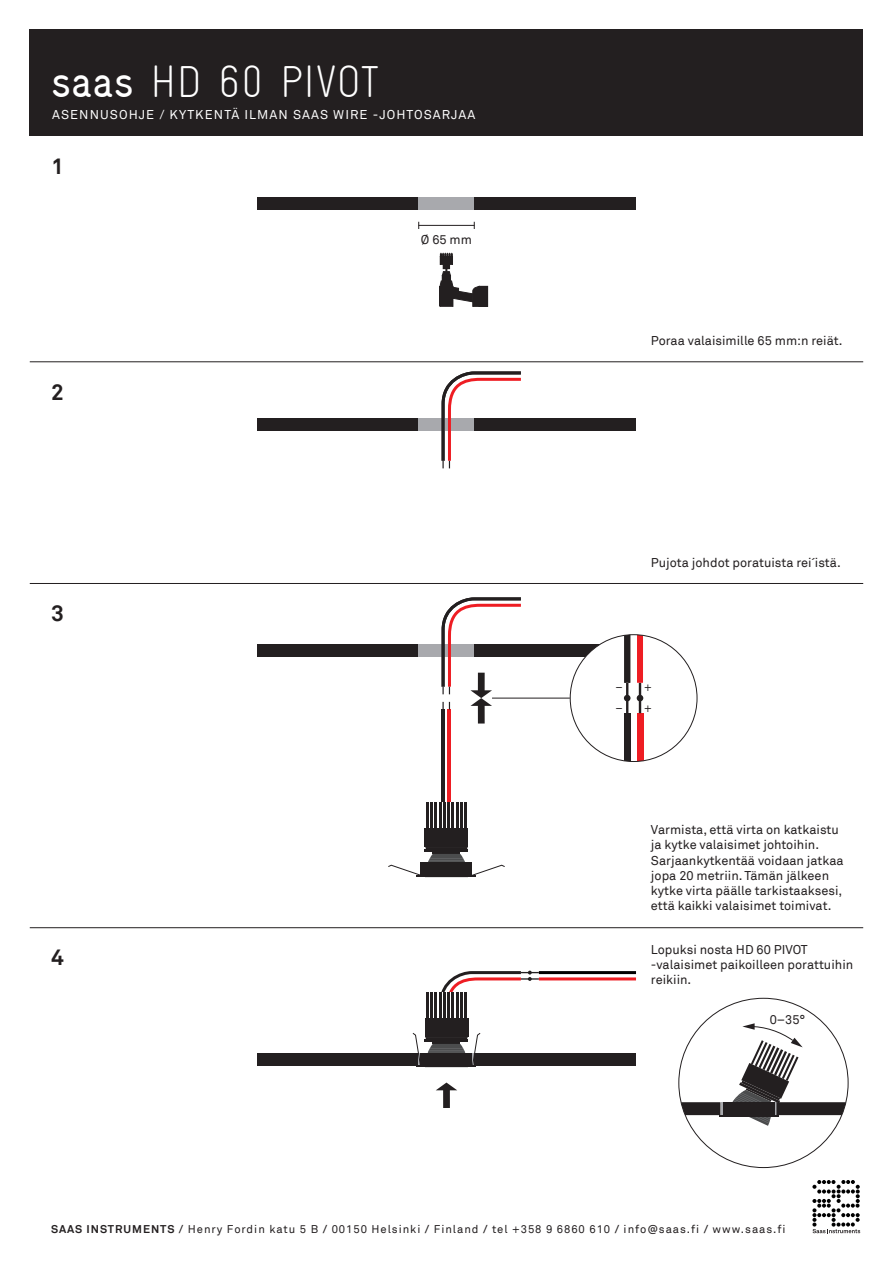
<style>
.page{position:relative;width:893px;height:1263px;background:#fff}
.page>*{position:absolute;margin:0;border:0;box-sizing:border-box;transform-origin:0 0}
.t1{font:300 condensed 45px "Gravur";color:#fff}
.t2{font:700 22.5px "Akkurat";color:#231f20}
.t3{font:12.75px/15.3px "Akkurat";color:#231f20}
.t4{font:12.75px "Akkurat";letter-spacing:.085em;color:#fff}
.t5{font:11.25px "Akkurat";letter-spacing:.085em;color:#231f20}
.s1{font-weight:400}
.s2{font-weight:700}
</style>
<div class="page">
<div style="left:257px;top:1053px;width:161px;height:12px;background:#231f20"></div>
<div style="left:474px;top:1053px;width:162px;height:12px;background:#231f20"></div>
<div style="left:257px;top:418px;width:161px;height:13px;background:#231f20"></div>
<div style="left:474px;top:418px;width:162px;height:13px;background:#231f20"></div>
<div style="left:418px;top:418px;width:56px;height:13px;background:#a8a9ad"></div>
<div style="left:30px;top:30px;width:833px;height:106px;background:#231f20"></div>
<svg style="left:812px;top:1180px;width:48px;height:53px"></svg>
<div style="left:257px;top:197px;width:161px;height:13px;background:#231f20"></div>
<div style="left:474px;top:197px;width:162px;height:13px;background:#231f20"></div>
<div style="left:418px;top:197px;width:56px;height:13px;background:#a8a9ad"></div>
<hr style="left:418px;top:225px;width:56px;height:1px;background:#231f20">
<div style="left:479px;top:286px;width:9px;height:20px;background:#231f20"></div>
<div style="left:440px;top:256px;width:12px;height:8px;background:#231f20"></div>
<div style="left:440px;top:256px;width:13px;height:9px;border:1px solid #231f20"></div>
<svg style="left:439px;top:264px;width:41px;height:43px"></svg>
<svg style="left:440px;top:253px;width:13px;height:4px"></svg>
<hr style="left:30px;top:361px;width:833px;height:1px;background:#231f20">
<hr style="left:30px;top:583px;width:833px;height:1px;background:#231f20">
<hr style="left:30px;top:927px;width:833px;height:1px;background:#231f20">
<div style="left:257px;top:644px;width:161px;height:13px;background:#231f20"></div>
<div style="left:474px;top:644px;width:162px;height:13px;background:#231f20"></div>
<div style="left:418px;top:644px;width:56px;height:13px;background:#a8a9ad"></div>
<div style="left:424px;top:828px;width:44px;height:19px;background:#231f20"></div>
<hr style="left:426px;top:802px;width:2px;height:26px;background:#231f20">
<hr style="left:430px;top:802px;width:3px;height:26px;background:#231f20">
<hr style="left:435px;top:802px;width:2px;height:26px;background:#231f20">
<hr style="left:439px;top:802px;width:2px;height:26px;background:#231f20">
<hr style="left:443px;top:802px;width:3px;height:26px;background:#231f20">
<hr style="left:465px;top:802px;width:2px;height:26px;background:#231f20">
<hr style="left:460px;top:802px;width:2px;height:26px;background:#231f20">
<hr style="left:456px;top:802px;width:2px;height:26px;background:#231f20">
<hr style="left:452px;top:802px;width:2px;height:26px;background:#231f20">
<hr style="left:447px;top:802px;width:3px;height:26px;background:#231f20">
<svg style="left:388px;top:847px;width:117px;height:30px"></svg>
<svg style="left:436px;top:1082px;width:21px;height:8px"></svg>
<div style="left:443px;top:1088px;width:7px;height:20px;background:#231f20"></div>
<svg style="left:412px;top:1032px;width:69px;height:35px"></svg>
<div style="left:720px;top:1102px;width:56px;height:13px;background:#a8a9ad"></div>
<hr style="left:719px;top:1115px;width:59px;height:2px;background:#231f20">
<div style="left:723px;top:1102px;width:51px;height:13px;background:#231f20"></div>
<svg style="left:732px;top:1023px;width:114px;height:103px"></svg>
<svg style="left:681px;top:1102px;width:39px;height:13px"></svg>
<hr style="left:442px;top:709px;width:3px;height:93px;background:#231f20">
<hr style="left:448px;top:709px;width:3px;height:93px;background:#ee1d23">
<div style="left:478px;top:704px;width:7px;height:19px;background:#231f20"></div>
<svg style="left:441px;top:597px;width:83px;height:112px"></svg>
<hr style="left:492px;top:698px;width:78px;height:1px;background:#231f20">
<div style="left:570px;top:635px;width:127px;height:126px;background:#fff;border-radius:50%"></div>
<div style="left:624px;top:713px;width:6px;height:48px;background:#231f20"></div>
<div style="left:637px;top:713px;width:6px;height:48px;background:#ee1d23"></div>
<div style="left:624px;top:635px;width:6px;height:48px;background:#231f20"></div>
<div style="left:637px;top:635px;width:6px;height:48px;background:#ee1d23"></div>
<svg style="left:624px;top:683px;width:6px;height:30px"></svg>
<svg style="left:637px;top:683px;width:6px;height:30px"></svg>
<svg style="left:441px;top:371px;width:80px;height:97px"></svg>
<hr style="left:539px;top:971px;width:97px;height:3px;background:#000">
<hr style="left:539px;top:977px;width:97px;height:3px;background:#ee1d23">
<svg style="left:441px;top:970px;width:98px;height:49px"></svg>
<svg style="left:428px;top:992px;width:37px;height:25px"></svg>
<div style="left:424px;top:1018px;width:44px;height:19px;background:#231f20"></div>
<hr style="left:426px;top:992px;width:2px;height:26px;background:#231f20">
<hr style="left:430px;top:992px;width:3px;height:26px;background:#231f20">
<hr style="left:435px;top:992px;width:2px;height:26px;background:#231f20">
<hr style="left:439px;top:992px;width:2px;height:26px;background:#231f20">
<hr style="left:443px;top:992px;width:3px;height:26px;background:#231f20">
<hr style="left:465px;top:992px;width:2px;height:26px;background:#231f20">
<hr style="left:460px;top:992px;width:2px;height:26px;background:#231f20">
<hr style="left:456px;top:992px;width:2px;height:26px;background:#231f20">
<hr style="left:452px;top:992px;width:2px;height:26px;background:#231f20">
<hr style="left:447px;top:992px;width:3px;height:26px;background:#231f20">
<p class="t1" style="left:51px;top:57px;width:329px"><span class="s1">saas</span> HD 60 PIVOT</p>
<p class="t4" style="left:52px;top:107px;width:425px">ASENNUSOHJE / KYTKENTÄ ILMAN SAAS WIRE -JOHTOSARJAA</p>
<p class="t2" style="left:51px;top:151px;width:14px">1</p>
<p class="t2" style="left:51px;top:377px;width:14px">2</p>
<p class="t2" style="left:51px;top:599px;width:14px">3</p>
<p class="t2" style="left:51px;top:943px;width:14px">4</p>
<p class="t3" style="left:421px;top:232px;width:53px">Ø 65 mm</p>
<p class="t3" style="left:651px;top:333px;width:193px">Poraa valaisimille 65 mm:n reiät.</p>
<p class="t3" style="left:651px;top:555px;width:191px">Pujota johdot poratuista rei´istä.</p>
<p class="t5" style="left:615px;top:680px;width:9px">+</p>
<p class="t5" style="left:644px;top:680px;width:9px">–</p>
<p class="t5" style="left:615px;top:702px;width:9px">–</p>
<p class="t5" style="left:644px;top:702px;width:9px">+</p>
<p class="t5" style="left:615px;top:680px;width:9px">–</p>
<p class="t5" style="left:644px;top:680px;width:9px">+</p>
<p class="t3" style="left:651px;top:822px;width:194px">Varmista, että virta on katkaistu ja kytke valaisimet johtoihin.<br>Sarjaankytkentää voidaan jatkaa</p>
<p class="t3" style="left:651px;top:868px;width:180px">jopa 20 metriin. Tämän jälkeen</p>
<p class="t3" style="left:651px;top:883px;width:193px">kytke virta päälle tarkistaaksesi,</p>
<p class="t3" style="left:651px;top:899px;width:182px">että kaikki valaisimet toimivat.</p>
<p class="t3" style="left:651px;top:942px;width:158px">Lopuksi nosta HD 60 PIVOT</p>
<p class="t3" style="left:651px;top:957px;width:204px">-valaisimet paikoilleen porattuihin reikiin.</p>
<p class="t3" style="left:770px;top:1013px;width:37px">0–35°</p>
<p class="t5" style="left:51px;top:1223px;width:736px"><span class="s2">SAAS INSTRUMENTS /</span> Henry Fordin katu 5 B <span class="s2">/</span> 00150 Helsinki <span class="s2">/</span> Finland <span class="s2">/</span> tel +358 9 6860 610 <span class="s2">/</span> info@saas.fi <span class="s2">/</span> www.saas.fi</p>
</div>
